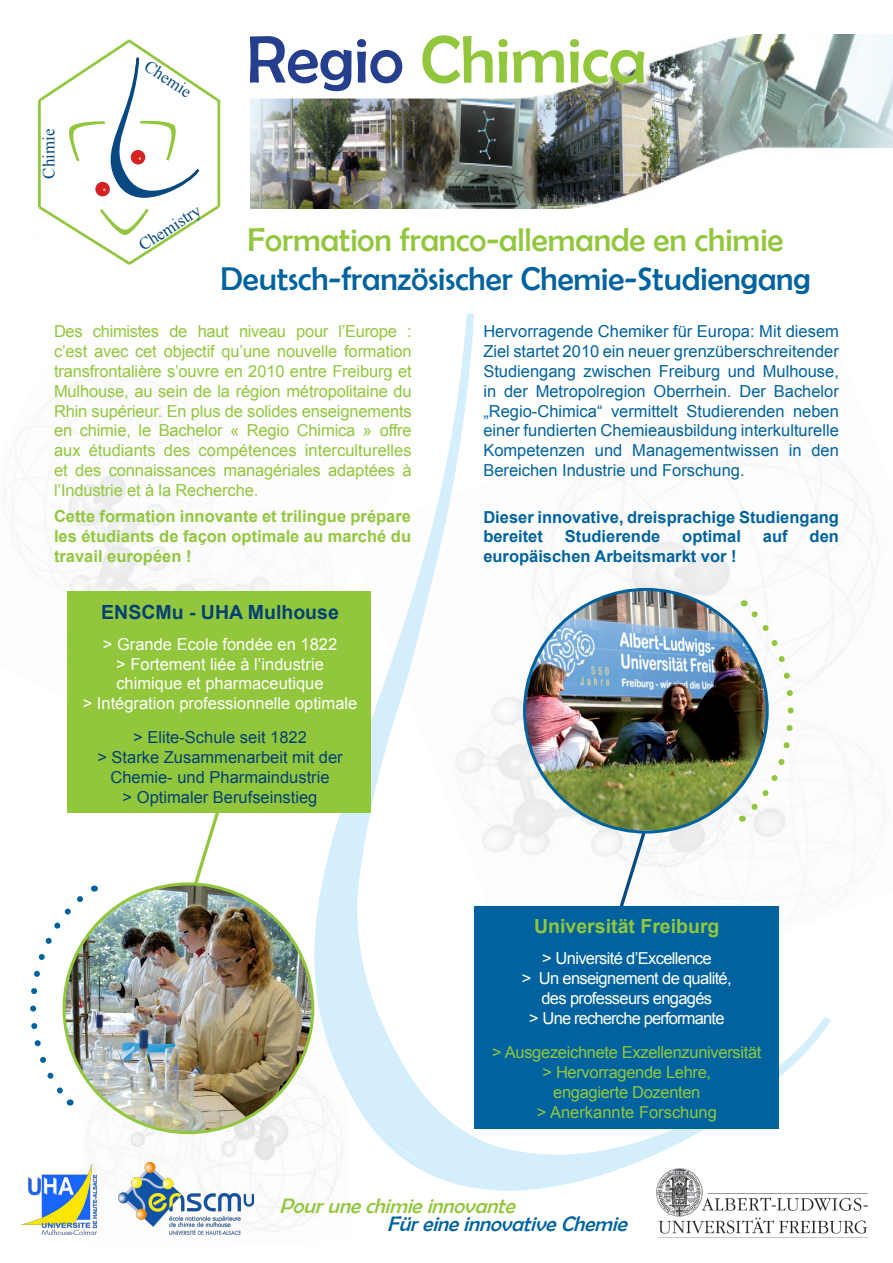
<style>
.page{position:relative;width:893px;height:1263px;background:#fff}
.page>*{position:absolute;margin:0;border:0;box-sizing:border-box;transform-origin:0 0}
.t1{font:67.5px "Berlin Sans FB";color:#92c73d}
.t2{font:33px "Berlin Sans FB";color:#00639f}
.t3{font:33px "Berlin Sans FB";color:#92c73d}
.t4{font:italic 21px "Berlin Sans FB";color:#00639f}
.t5{font:italic 21px "Berlin Sans FB";color:#92c73d}
.t6{font:700 19.5px "Arial";color:#92c73d}
.t7{font:700 19.5px "Arial";color:#054073}
.t8{font:16.95px "Times New Roman";color:#074980}
.t9{font:16.8px "Times New Roman";color:#074980}
.t10{font:16.5px/19.8px "Arial";letter-spacing:-.02em;color:#92c73d;text-align:justify}
.t11{font:16.5px/19.8px "Arial";color:#00639f;text-align:justify}
.t12{font:16.5px "Arial";color:#fff}
.t13{font:700 16.5px/19.8px "Arial";color:#00639f}
.t14{font:16.5px "Arial";color:#054073}
.t15{font:700 16.5px/19.8px "Arial";color:#92c73d;text-align:justify}
.t16{font:16.5px "Arial";letter-spacing:-.04em;color:#fff}
.t17{font:16.5px "Arial";letter-spacing:-.05em;color:#fff}
.t18{font:16.5px "Arial";color:#92c73d}
.s1{color:#253f8e}
</style>
<div class="page">
<img style="left:3px;top:375px;width:223px;height:413px">
<img style="left:78px;top:1091px;width:148px;height:144px">
<svg style="left:304px;top:333px;width:539px;height:880px"></svg>
<svg style="left:194px;top:813px;width:28px;height:75px"></svg>
<img style="left:64px;top:884px;width:249px;height:249px;border-radius:124px">
<img style="left:524px;top:589px;width:243px;height:241px">
<img style="left:30px;top:885px;width:65px;height:220px">
<div style="left:68px;top:591px;width:303px;height:222px;background:#92c73d"></div>
<div style="left:474px;top:906px;width:305px;height:223px;background:#00639f"></div>
<svg style="left:741px;top:600px;width:66px;height:222px"></svg>
<img style="left:654px;top:1166px;width:214px;height:72px">
<img style="left:118px;top:1163px;width:136px;height:71px">
<img style="left:21px;top:1164px;width:75px;height:70px">
<img style="left:250px;top:121px;width:643px;height:88px">
<img style="left:250px;top:34px;width:643px;height:87px">
<svg style="left:38px;top:39px;width:183px;height:226px"></svg>
<svg style="left:617px;top:829px;width:31px;height:78px"></svg>
<p class="t9" style="left:38px;top:178px;width:51px;rotate:-90deg">Chimie</p>
<p class="t8" style="left:153px;top:55px;width:54px;rotate:34deg">Chemie</p>
<p class="t1" style="left:246px;top:22px;width:401px"><span class="s1">Regio</span> Chimica</p>
<p class="t9" style="left:134px;top:237px;width:72px;rotate:-33deg">Chemistry</p>
<p class="t3" style="left:248px;top:222px;width:537px">Formation franco-allemande en chimie</p>
<p class="t2" style="left:220px;top:260px;width:592px">Deutsch-französischer Chemie-Studiengang</p>
<p class="t10" style="left:54px;top:322px;width:359px">Des chimistes de haut niveau pour l’Europe : c’est avec cet objectif qu’une nouvelle formation transfrontalière s’ouvre en 2010 entre Freiburg et Mulhouse, au sein de la région métropolitaine du Rhin supérieur. En plus de solides enseignements en chimie, le Bachelor « Regio Chimica » offre aux étudiants des compétences interculturelles et des connaissances managériales adaptées à l’Industrie et à la Recherche.</p>
<p class="t11" style="left:483px;top:322px;width:357px">Hervorragende Chemiker für Europa: Mit diesem Ziel startet 2010 ein neuer grenzüberschreitender Studiengang zwischen Freiburg und Mulhouse, in der Metropolregion Oberrhein. Der Bachelor „Regio-Chimica“ vermittelt Studierenden neben einer fundierten Chemieausbildung interkulturelle Kompetenzen und Managementwissen in den Bereichen Industrie und Forschung.</p>
<p class="t15" style="left:54px;top:507px;width:359px">Cette formation innovante et trilingue prépare les étudiants de façon optimale au marché du travail européen !</p>
<p class="t7" style="left:101px;top:599px;width:239px">ENSCMu - UHA Mulhouse</p>
<p class="t12" style="left:103px;top:633px;width:236px">&gt; Grande Ecole fondée en 1822</p>
<p class="t12" style="left:116px;top:653px;width:209px">&gt; Fortement liée à l’industrie</p>
<p class="t12" style="left:116px;top:673px;width:209px">chimique et pharmaceutique</p>
<p class="t12" style="left:83px;top:693px;width:276px">&gt; Intégration professionnelle optimale</p>
<p class="t14" style="left:133px;top:727px;width:175px">&gt; Elite-Schule seit 1822</p>
<p class="t14" style="left:97px;top:747px;width:247px">&gt; Starke Zusammenarbeit mit der</p>
<p class="t14" style="left:110px;top:766px;width:221px">Chemie- und Pharmaindustrie</p>
<p class="t14" style="left:123px;top:786px;width:196px">&gt; Optimaler Berufseinstieg</p>
<p class="t13" style="left:483px;top:507px;width:357px">Dieser innovative, dreisprachige Studiengang bereitet</p>
<p class="t13" style="left:565px;top:527px;width:97px">Studierende</p>
<p class="t13" style="left:682px;top:527px;width:60px">optimal</p>
<p class="t13" style="left:763px;top:527px;width:26px">auf</p>
<p class="t13" style="left:810px;top:527px;width:31px">den</p>
<p class="t13" style="left:483px;top:547px;width:255px">europäischen Arbeitsmarkt vor !</p>
<p class="t6" style="left:534px;top:913px;width:187px">Universität Freiburg</p>
<p class="t16" style="left:542px;top:948px;width:171px">&gt; Université d’Excellence</p>
<p class="t16" style="left:522px;top:967px;width:211px">&gt; Un enseignement de qualité,</p>
<p class="t16" style="left:541px;top:987px;width:172px">des professeurs engagés</p>
<p class="t17" style="left:529px;top:1007px;width:197px">&gt; Une recherche performante</p>
<p class="t10" style="left:492px;top:1043px;width:271px">&gt; Ausgezeichnete Exzellenzuniversität</p>
<p class="t10" style="left:542px;top:1063px;width:170px">&gt; Hervorragende Lehre,</p>
<p class="t10" style="left:553px;top:1082px;width:149px">engagierte Dozenten</p>
<p class="t18" style="left:537px;top:1101px;width:182px">&gt; Anerkannte Forschung</p>
<p class="t5" style="left:279px;top:1194px;width:243px">Pourunechimieinnovante</p>
<p class="t4" style="left:387px;top:1212px;width:247px">FüreineinnovativeChemie</p>
</div>
